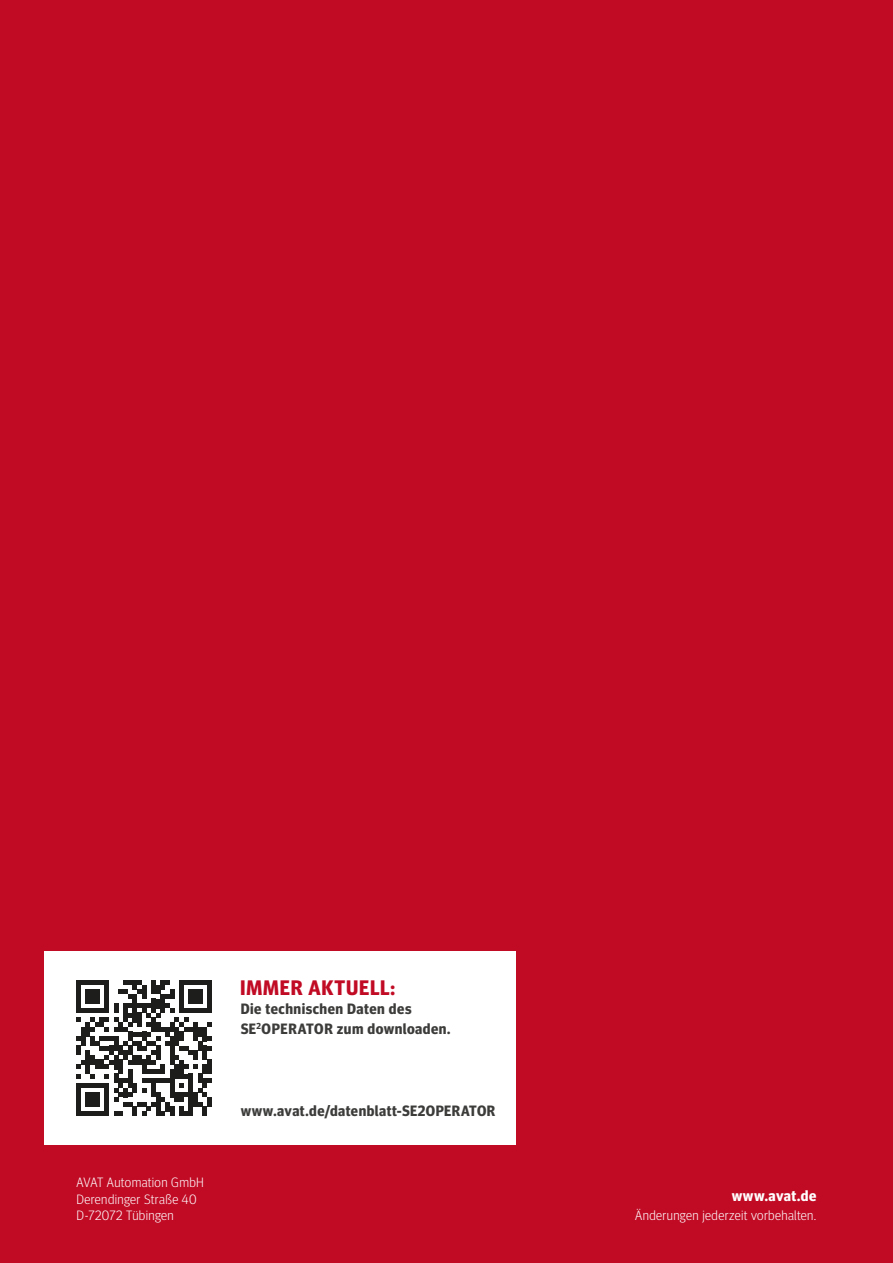
<style>
.page{position:relative;width:893px;height:1263px;background:#c10b25}
.page>*{position:absolute;margin:0;border:0;box-sizing:border-box;transform-origin:0 0}
.t1{font:700 21px "Meta Headline OT";letter-spacing:.035em;color:#c10b25}
.t2{font:700 15px/19.5px "Meta Headline OT";letter-spacing:.035em;color:#3c3c3b}
.t3{font:700 15px "Meta Headline OT";letter-spacing:.035em;color:#fff}
.t4{font:300 13.5px "Meta Headline OT";letter-spacing:.03em;color:#fff}
</style>
<div class="page">
<div style="left:45px;top:951px;width:471px;height:194px;background:#fff"></div>
<svg style="left:76px;top:980px;width:136px;height:136px"></svg>
<div style="left:207px;top:1097px;width:5px;height:9px;background:#1d1d1b"></div>
<p class="t4" style="left:77px;top:1174px;width:129px">AVAT Automation GmbH</p>
<p class="t4" style="left:77px;top:1191px;width:122px">Derendinger Straße 40</p>
<p class="t4" style="left:77px;top:1207px;width:99px">D-72072 Tübingen</p>
<p class="t1" style="left:240px;top:975px;width:156px">IMMER AKTUELL:</p>
<p class="t2" style="left:241px;top:1000px;width:211px">Die technischen Daten des<br>SE<sup>2</sup>OPERATOR zum downloaden.</p>
<p class="t2" style="left:241px;top:1101px;width:256px">www.avat.de/datenblatt-SE2OPERATOR</p>
<p class="t3" style="left:732px;top:1187px;width:86px">www.avat.de</p>
<p class="t4" style="left:635px;top:1207px;width:183px">Änderungen jederzeit vorbehalten.</p>
</div>
